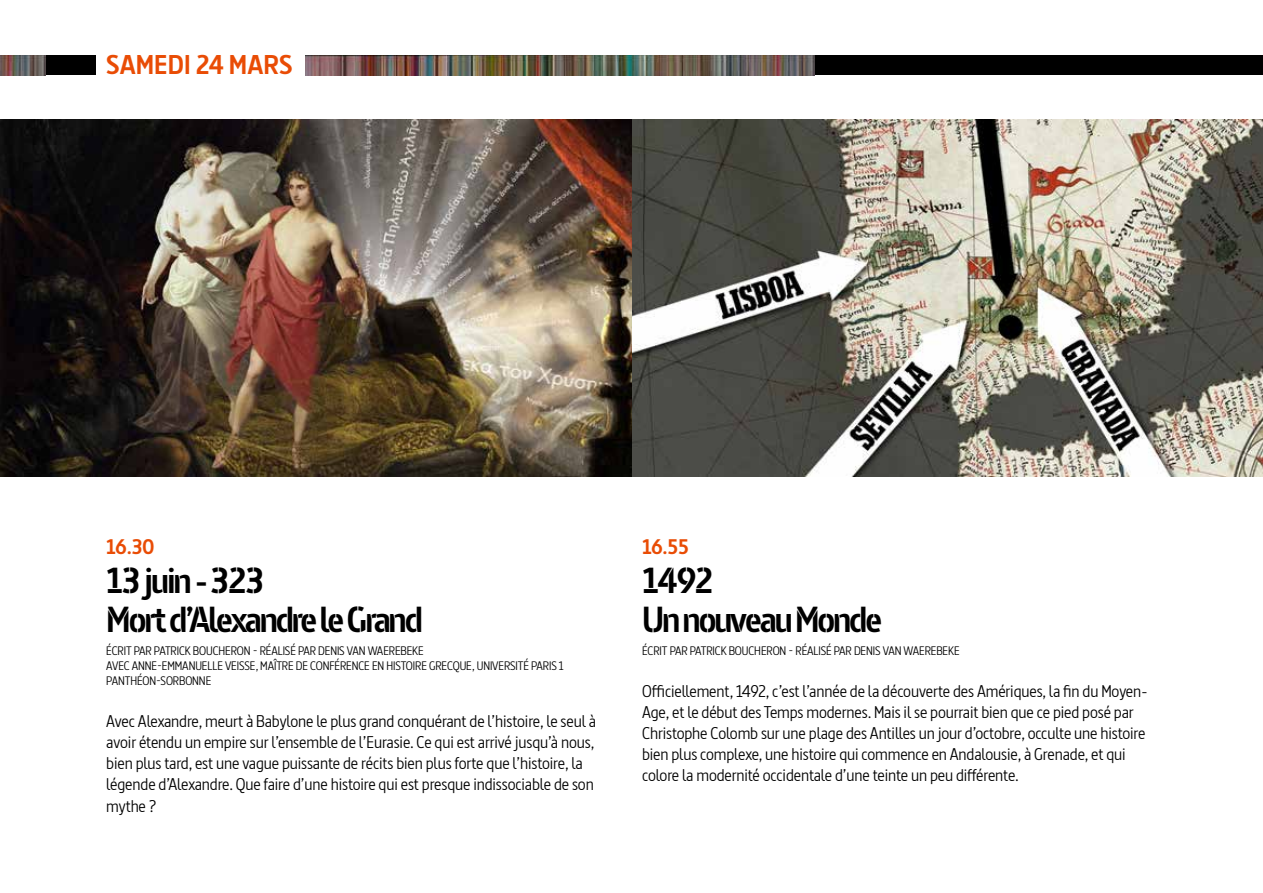
<style>
.page{position:relative;width:1263px;height:893px;background:#fff}
.page>*{position:absolute;margin:0;border:0;box-sizing:border-box;transform-origin:0 0}
.t1{font:700 36px/39px "Barna Stencil";letter-spacing:-.06em;color:#000}
.t2{font:700 27px "Barna";color:#e94c05}
.t3{font:700 21px "Barna";letter-spacing:-.025em;color:#e94c05}
.t4{font:16.5px/21.1px "Barna";letter-spacing:-.01em;color:#000}
.t5{font:12px/15px "Barna";letter-spacing:-.01em;color:#000}
</style>
<div class="page">
<img style="left:0;top:119px;width:1263px;height:357px">
<div style="left:305px;top:56px;width:958px;height:19px;background:#000"></div>
<img style="left:305px;top:56px;width:509px;height:19px">
<div style="left:0;top:56px;width:96px;height:19px;background:#000"></div>
<img style="left:0;top:56px;width:46px;height:19px">
<h2 class="t2" style="left:106px;top:48px;width:188px">SAMEDI 24 MARS</h2>
<p class="t3" style="left:106px;top:534px;width:50px">16.30</p>
<h1 class="t1" style="left:106px;top:561px;width:318px">13 juin - 323<br>Mort d’Alexandre le Grand</h1>
<p class="t5" style="left:106px;top:643px;width:459px">ÉCRIT PAR PATRICK BOUCHERON - RÉALISÉ PAR DENIS VAN WAEREBEKE<br>AVEC ANNE-EMMANUELLE VEISSE, MAÎTRE DE CONFÉRENCE EN HISTOIRE GRECQUE, UNIVERSITÉ PARIS 1<br>PANTHÉON-SORBONNE</p>
<p class="t4" style="left:106px;top:711px;width:491px">Avec Alexandre, meurt à Babylone le plus grand conquérant de l’histoire, le seul à avoir étendu un empire sur l’ensemble de l’Eurasie. Ce qui est arrivé jusqu’à nous, bien plus tard, est une vague puissante de récits bien plus forte que l’histoire, la légende d’Alexandre. Que faire d’une histoire qui est presque indissociable de son mythe ?</p>
<p class="t3" style="left:642px;top:534px;width:48px">16.55</p>
<h1 class="t1" style="left:642px;top:561px;width:242px">1492<br>Un nouveau Monde</h1>
<p class="t5" style="left:642px;top:643px;width:319px">ÉCRIT PAR PATRICK BOUCHERON - RÉALISÉ PAR DENIS VAN WAEREBEKE</p>
<p class="t4" style="left:642px;top:681px;width:507px">Officiellement, 1492, c’est l’année de la découverte des Amériques, la fin du Moyen-Age, et le début des Temps modernes. Mais il se pourrait bien que ce pied posé par Christophe Colomb sur une plage des Antilles un jour d’octobre, occulte une histoire bien plus complexe, une histoire qui commence en Andalousie, à Grenade, et qui colore la modernité occidentale d’une teinte un peu différente.</p>
</div>
